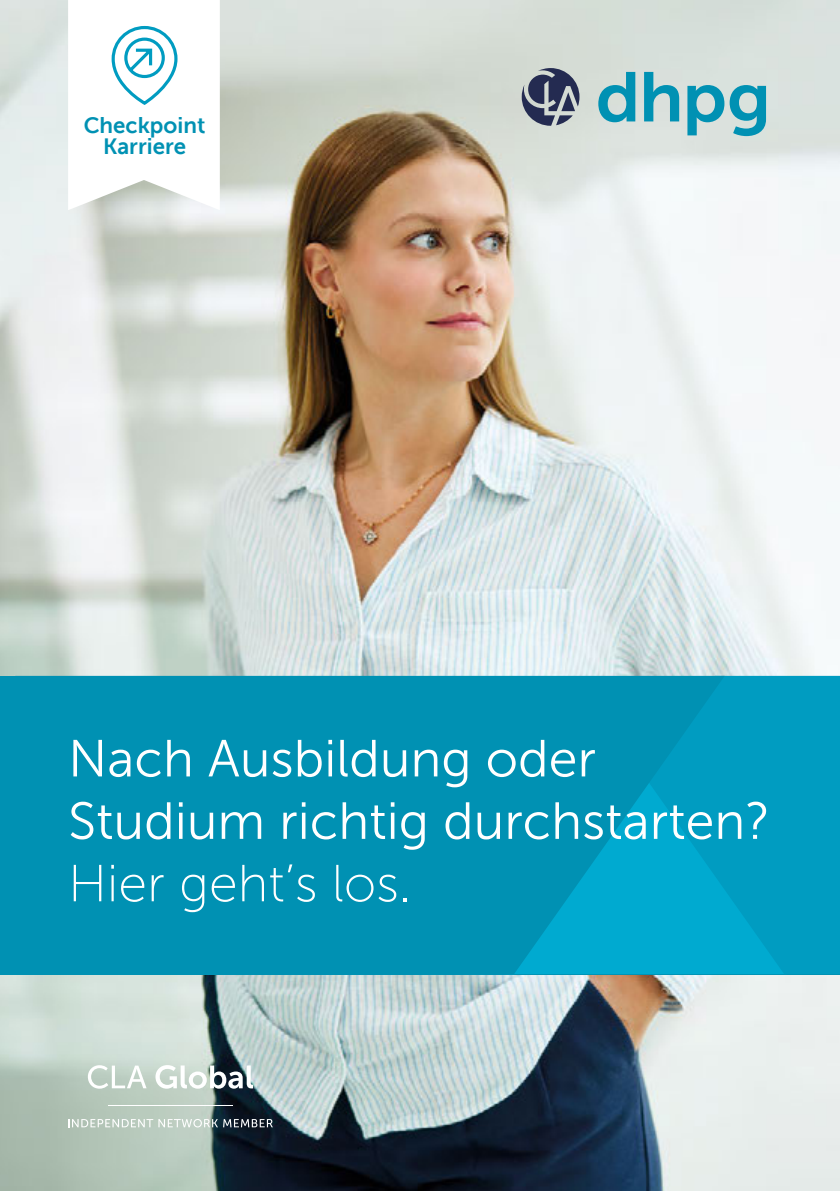
<style>
.page{position:relative;width:840px;height:1191px;background:#fff}
.page>*{position:absolute;margin:0;border:0;box-sizing:border-box;transform-origin:0 0}
.t1{font:700 52px/62.4px "Museofordhpg";color:#fff}
.t2{font:52px "Museofordhpg";color:#fff}
.t3{font:800 22.2px/20.6px "Museofordhpg";color:#0091b3;text-align:center}
</style>
<div class="page">
<img style="left:0;top:0;width:839px;height:1191px">
<svg style="left:68px;top:0;width:152px;height:210px"></svg>
<svg style="left:724px;top:676px;width:115px;height:298px;background:#009dc2"></svg>
<svg style="left:15px;top:676px;width:709px;height:298px;background:#0094b6"></svg>
<svg style="left:598px;top:72px;width:37px;height:50px;background:#64b5c4"></svg>
<svg style="left:643px;top:72px;width:35px;height:49px;background:#6bb7c7"></svg>
<svg style="left:687px;top:85px;width:78px;height:51px;background:#68b7c7"></svg>
<svg style="left:521px;top:68px;width:58px;height:58px;background:#747b8c"></svg>
<svg style="left:88px;top:1065px;width:58px;height:23px"></svg>
<svg style="left:155px;top:1065px;width:98px;height:23px"></svg>
<svg style="left:68px;top:1119px;width:205px;height:8px"></svg>
<hr style="left:108px;top:1105px;width:125px;height:1px;background:#fff">
<p class="t3" style="left:84px;top:115px;width:123px">Checkpoint<br>Karriere</p>
<p class="t1" style="left:68px;top:727px;width:703px">Nach Ausbildung oder<br>Studium richtig durchstarten?</p>
<p class="t2" style="left:68px;top:856px;width:344px">Hier geht’s los.</p>
</div>
